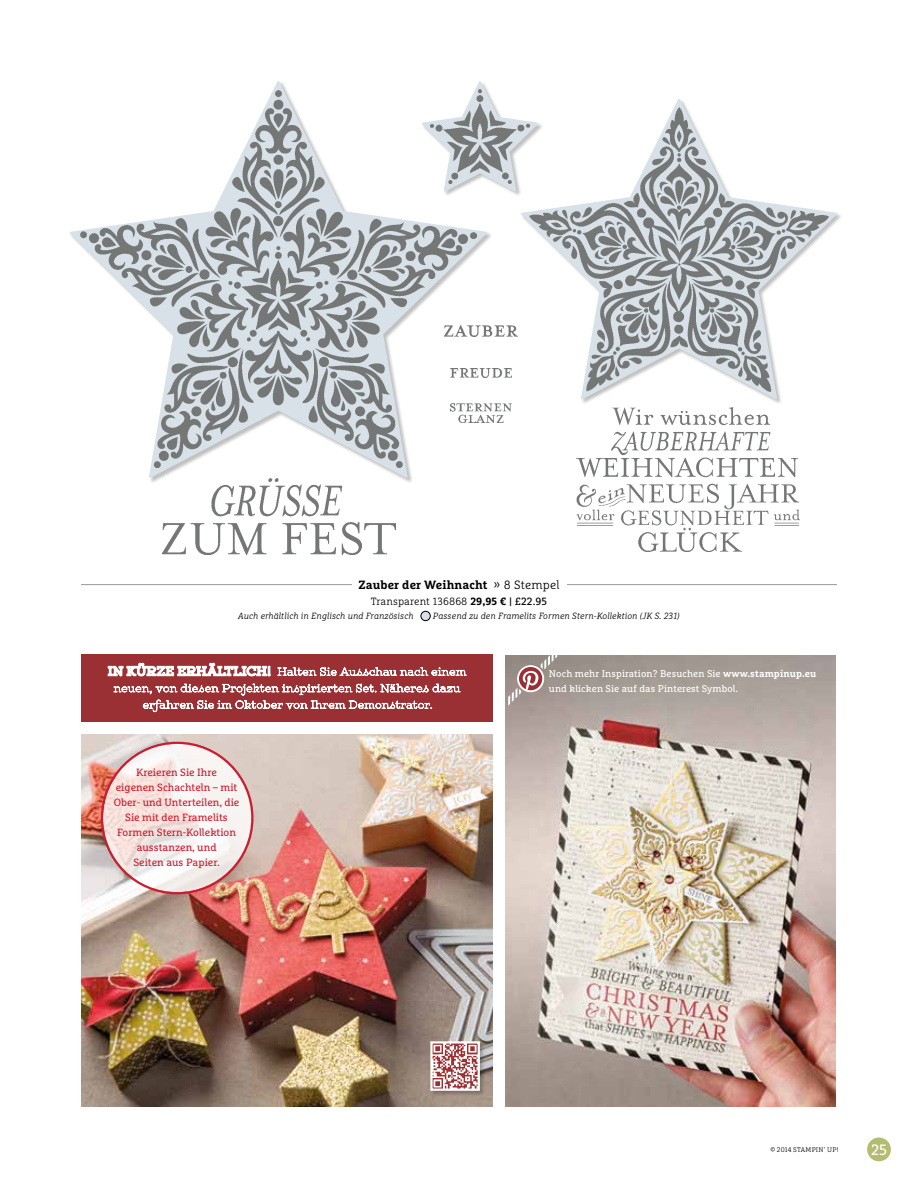
<style>
.page{position:relative;width:918px;height:1188px;background:#fff}
.page>*{position:absolute;margin:0;border:0;box-sizing:border-box;transform-origin:0 0}
.t1{font:15px "Marselis Slab Pro";color:#fff}
.t2{font:700 12px "Marselis Slab Pro";letter-spacing:.01em;color:#000}
.t3{font:10.5px/15px "Marselis Slab Pro";color:#ca1e30;text-align:center}
.t4{font:300 10.5px "Marselis Slab Pro";letter-spacing:.01em;color:#000}
.t5{font:9.75px/15px "Marselis Slab Pro";letter-spacing:.01em;color:#fff}
.t6{font:italic 300 9px "Marselis Slab Pro";letter-spacing:.01em;color:#000}
.t7{font:300 6.75px "Marselis Slab Pro";letter-spacing:.03em;color:#000}
.s1{font-weight:300}
.s2{font-weight:700}
.s3{font-weight:400}
</style>
<div class="page">
<svg style="left:521px;top:99px;width:316px;height:300px"></svg>
<svg style="left:70px;top:81px;width:417px;height:397px"></svg>
<div style="left:422px;top:81px;width:121px;height:116px;background:#fff"></div>
<svg style="left:475px;top:81px;width:46px;height:111px"></svg>
<img style="left:80px;top:91px;width:396px;height:377px">
<img style="left:530px;top:107px;width:298px;height:284px">
<img style="left:576px;top:407px;width:223px;height:144px">
<img style="left:163px;top:479px;width:233px;height:75px">
<img style="left:431px;top:89px;width:99px;height:95px">
<img style="left:444px;top:326px;width:74px;height:11px">
<img style="left:450px;top:403px;width:62px;height:19px">
<img style="left:450px;top:368px;width:62px;height:9px">
<hr style="left:81px;top:584px;width:756px;height:1px;background:#969797">
<div style="left:352px;top:579px;width:214px;height:10px;background:#fff"></div>
<img style="left:81px;top:735px;width:412px;height:372px">
<img style="left:505px;top:655px;width:331px;height:452px">
<svg style="left:103px;top:744px;width:148px;height:148px"></svg>
<div style="left:81px;top:655px;width:412px;height:67px;background:#9a3033"></div>
<svg style="left:108px;top:663px;width:359px;height:49px"></svg>
<div style="left:430px;top:1041px;width:55px;height:55px;background:#000;opacity:.25"></div>
<svg style="left:429px;top:1040px;width:52px;height:52px"></svg>
<svg style="left:508px;top:655px;width:49px;height:51px;background:#aa9591"></svg>
<div style="left:421px;top:611px;width:9px;height:10px;background:#d7e1e7;border-radius:50%"></div>
<div style="left:421px;top:611px;width:10px;height:10px;border:1px solid #000;border-radius:50%"></div>
<div style="left:867px;top:1138px;width:24px;height:23px;background:#b4bc71;border-radius:50%"></div>
<p class="t2" style="left:358px;top:577px;width:203px">Zauber der Weihnacht <span class="s1">» 8 Stempel</span></p>
<p class="t4" style="left:371px;top:595px;width:178px">Transparent 136868 <span class="s2">29,95 €</span> <span class="s3">| £22.95</span></p>
<p class="t6" style="left:238px;top:611px;width:177px">Auch erhältlich in Englisch und Französisch</p>
<p class="t6" style="left:433px;top:611px;width:248px">Passend zu den Framelits Formen Stern-Kollektion (JK S. 231)</p>
<p class="t3" style="left:114px;top:764px;width:127px">Kreieren Sie Ihre<br>eigenen Schachteln – mit<br>Ober- und Unterteilen, die<br>Sie mit den Framelits<br>Formen Stern-Kollektion ausstanzen, und<br>Seiten aus Papier.</p>
<p class="t5" style="left:549px;top:666px;width:269px">Noch mehr Inspiration? Besuchen Sie <span class="s2">www.stampinup.eu </span>und klicken Sie auf das Pinterest Symbol.</p>
<p class="t7" style="left:770px;top:1146px;width:70px">© 2014 STAMPIN’ UP!</p>
<h1 class="t1" style="left:871px;top:1140px;width:17px">25</h1>
</div>
